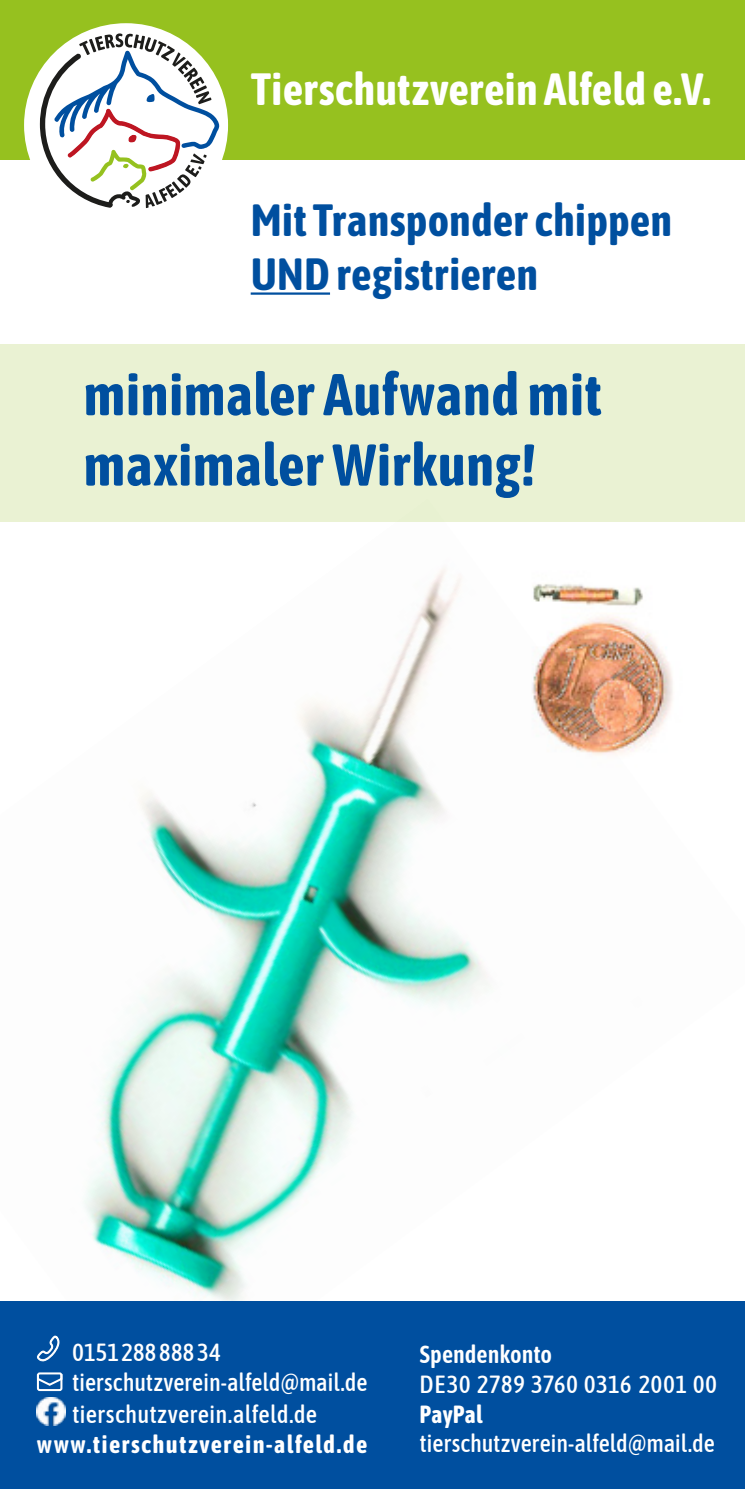
<style>
.page{position:relative;width:745px;height:1489px;background:#fff}
.page>*{position:absolute;margin:0;border:0;box-sizing:border-box;transform-origin:0 0}
.t1{font:700 58.5px/70.2px "Asap Condensed";color:#004f9f}
.t2{font:700 45px/54px "Asap Condensed";color:#004f9f}
.t3{font:700 45px "Asap Condensed";color:#fff}
.t4{font:500 24.75px/30.5px "Asap Condensed";color:#fff}
.t5{font:700 24.75px "Asap Condensed";letter-spacing:.05em;color:#fff}
.t6{font:500 24.75px "Asap Condensed";letter-spacing:.025em;color:#fff}
.t7{font:600 24.75px "Asap Condensed";color:#fff}
</style>
<div class="page">
<img style="left:0;top:521px;width:744px;height:779px">
<div style="left:0;top:1300px;width:744px;height:188px;background:#004f9f"></div>
<div style="left:0;top:344px;width:744px;height:177px;background:#eaf2d3"></div>
<div style="left:0;top:0;width:744px;height:159px;background:#96c11f"></div>
<div style="left:24px;top:23px;width:204px;height:204px;background:#fff;border-radius:50%"></div>
<svg style="left:40px;top:33px;width:180px;height:175px"></svg>
<hr style="left:250px;top:292px;width:80px;height:3px;background:#004f9f">
<svg style="left:37px;top:1335px;width:23px;height:27px"></svg>
<div style="left:37px;top:1372px;width:25px;height:18px;border:2px solid #fff;border-radius:2px"></div>
<svg style="left:36px;top:1372px;width:27px;height:14px"></svg>
<img style="left:37px;top:1397px;width:28px;height:28px">
<img style="left:505px;top:544px;width:221px;height:236px">
<h2 class="t3" style="left:250px;top:57px;width:461px">Tierschutzverein Alfeld e.V.</h2>
<h2 class="t2" style="left:250px;top:191px;width:423px">Mit Transponder chippen<br>UND registrieren</h2>
<h1 class="t1" style="left:83px;top:356px;width:519px">minimaler Aufwand mit maximaler Wirkung!</h1>
<p class="t4" style="left:72px;top:1335px;width:296px">0151 288 888 34 tierschutzverein-alfeld@mail.de tierschutzverein.alfeld.de</p>
<p class="t7" style="left:419px;top:1336px;width:134px">Spendenkonto</p>
<p class="t6" style="left:419px;top:1366px;width:299px">DE30 2789 3760 0316 2001 00</p>
<p class="t5" style="left:419px;top:1396px;width:65px">PayPal</p>
<p class="t4" style="left:419px;top:1426px;width:296px">tierschutzverein-alfeld@mail.de</p>
<p class="t5" style="left:37px;top:1426px;width:331px">www.tierschutzverein-alfeld.de</p>
</div>
